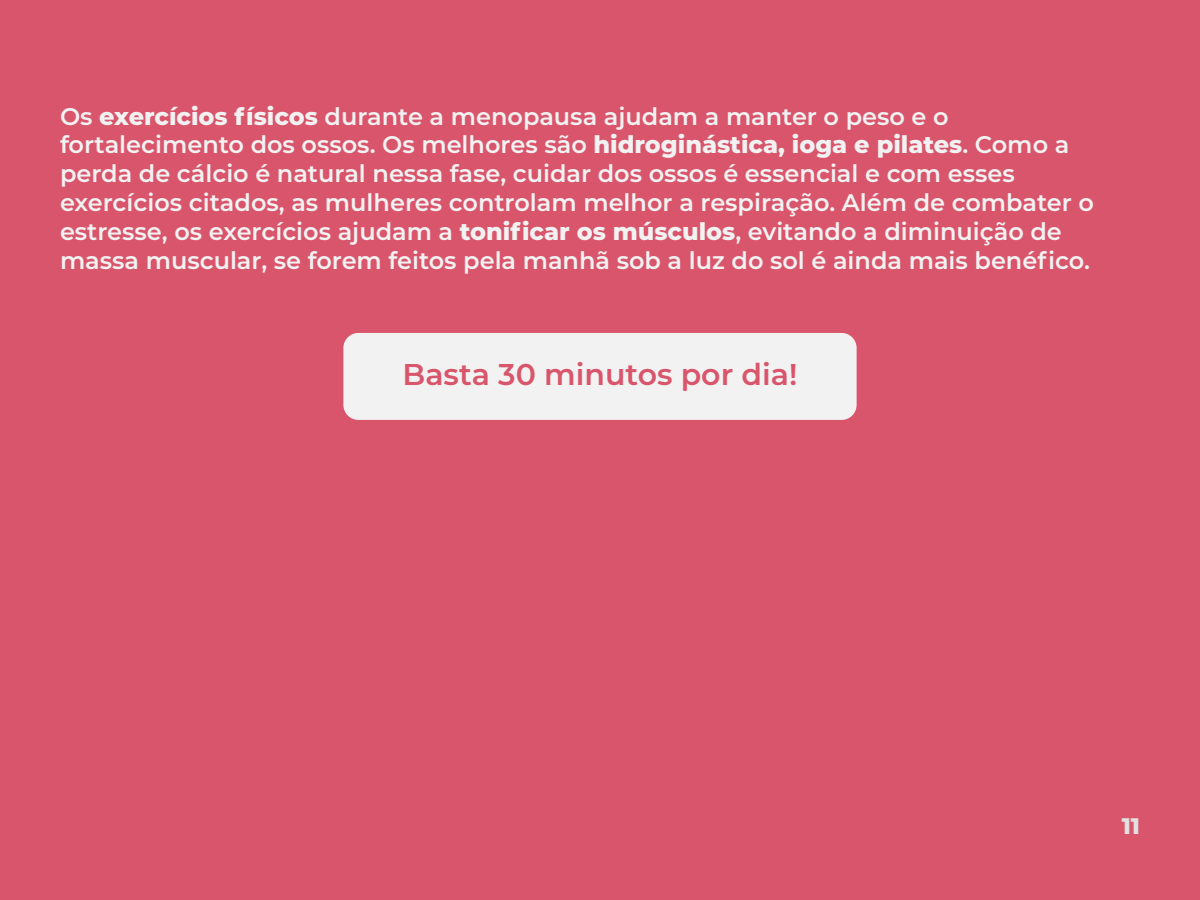
<style>
.page{position:relative;width:1200px;height:900px;background:#d9556b}
.page>*{position:absolute;margin:0;border:0;box-sizing:border-box;transform-origin:0 0}
.t1{font:600 30px "Montserrat";color:#d9556b}
.t2{font:600 24px/28.8px "Montserrat";color:#f2f2f2}
.t3{font:800 22.5px "Montserrat";color:#e2e2e2}
.s1{font-weight:800}
</style>
<div class="page">
<div style="left:343px;top:333px;width:514px;height:87px;background:#f2f2f2;border-radius:15px"></div>
<p class="t2" style="left:60px;top:101px;width:1035px">Os <span class="s1">exercícios físicos</span> durante a menopausa ajudam a manter o peso e o fortalecimento dos ossos. Os melhores são <span class="s1">hidroginástica, ioga e pilates</span>. Como a perda de cálcio é natural nessa fase, cuidar dos ossos é essencial e com esses exercícios citados, as mulheres controlam melhor a respiração. Além de combater o estresse, os exercícios ajudam a <span class="s1">tonificar os músculos</span>, evitando a diminuição de massa muscular, se forem feitos pela manhã sob a luz do sol é ainda mais benéfico.</p>
<p class="t1" style="left:403px;top:354px;width:396px">Basta 30 minutos por dia!</p>
<p class="t3" style="left:1122px;top:809px;width:20px">11</p>
</div>
